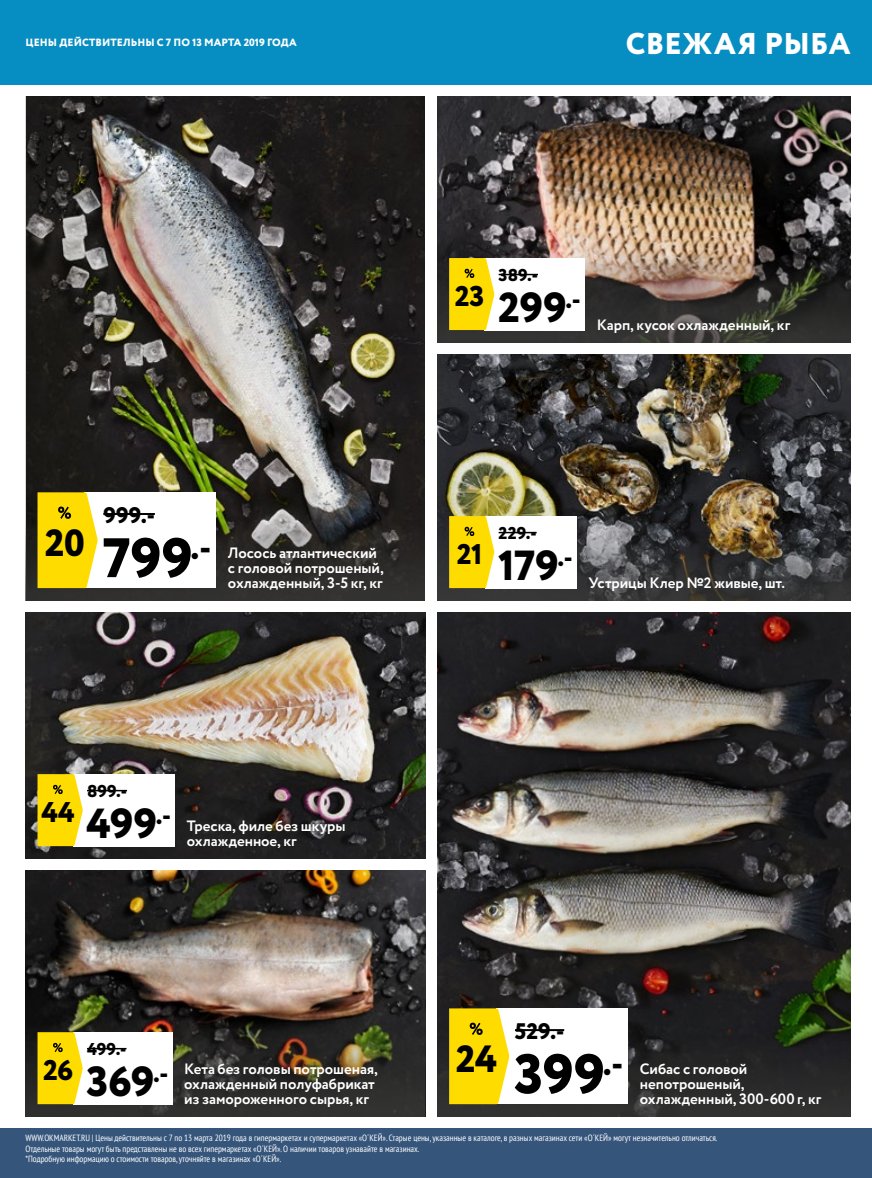
<style>
.page{position:relative;width:872px;height:1178px;background:#fff}
.page>*{position:absolute;margin:0;border:0;box-sizing:border-box;transform-origin:0 0}
.t1{font:800 55.5px "Circe";color:#000}
.t2{font:800 42px "Circe";letter-spacing:-.005em;color:#000}
.t3{font:800 37.95px "Circe";color:#000}
.t4{font:800 30px "Circe";letter-spacing:.01em;color:#fff}
.t5{font:800 28.5px "Circe";letter-spacing:-.015em;color:#000}
.t6{font:800 22.5px "Circe";letter-spacing:.005em;color:#000}
.t7{font:800 17.1px "Circe";color:#000}
.t8{font:700 15px/15px "Circe";letter-spacing:-.005em;color:#fff}
.t9{font:800 10.5px "Circe";letter-spacing:.01em;color:#fff}
.t10{font:condensed 9px/10.5px "PT Sans";color:#fff}
</style>
<div class="page">
<img style="left:26px;top:870px;width:399px;height:132px">
<img style="left:26px;top:612px;width:399px;height:246px">
<img style="left:437px;top:612px;width:413px;height:408px">
<img style="left:437px;top:96px;width:413px;height:144px">
<img style="left:26px;top:96px;width:398px;height:408px">
<svg style="left:26px;top:504px;width:399px;height:96px;background:#343330"></svg>
<img style="left:437px;top:240px;width:413px;height:102px">
<svg style="left:437px;top:1020px;width:413px;height:96px;background:#272927"></svg>
<img style="left:26px;top:1002px;width:399px;height:114px">
<img style="left:437px;top:354px;width:413px;height:164px">
<svg style="left:437px;top:518px;width:413px;height:82px;background:#464441"></svg>
<div style="left:0;top:1128px;width:872px;height:50px;background:#35557b"></div>
<div style="left:73px;top:1032px;width:99px;height:72px;background:#fff"></div>
<hr style="left:87px;top:1048px;width:39px;height:1px;background:#000">
<svg style="left:38px;top:1032px;width:45px;height:72px;background:#fbdc19"></svg>
<div style="left:73px;top:774px;width:102px;height:72px;background:#fff"></div>
<hr style="left:87px;top:790px;width:40px;height:1px;background:#000">
<svg style="left:38px;top:774px;width:45px;height:72px;background:#fbdc19"></svg>
<div style="left:484px;top:516px;width:92px;height:72px;background:#fff"></div>
<hr style="left:498px;top:532px;width:38px;height:1px;background:#000">
<svg style="left:449px;top:516px;width:45px;height:72px;background:#fadb15"></svg>
<div style="left:496px;top:1008px;width:132px;height:96px;background:#fff"></div>
<hr style="left:515px;top:1029px;width:49px;height:2px;background:#000">
<svg style="left:449px;top:1008px;width:60px;height:96px;background:#fadb16"></svg>
<div style="left:85px;top:492px;width:131px;height:96px;background:#fff"></div>
<hr style="left:103px;top:513px;width:52px;height:2px;background:#000">
<svg style="left:38px;top:492px;width:60px;height:96px;background:#fadb19"></svg>
<div style="left:484px;top:258px;width:101px;height:72px;background:#fff"></div>
<hr style="left:498px;top:274px;width:40px;height:1px;background:#000">
<svg style="left:449px;top:258px;width:45px;height:72px;background:#fadb15"></svg>
<div style="left:0;top:0;width:872px;height:84px;background:#068ec2"></div>
<p class="t9" style="left:26px;top:35px;width:272px">ЦЕНЫ ДЕЙСТВИТЕЛЬНЫ С 7 ПО 13 МАРТА 2019 ГОДА</p>
<h3 class="t4" style="left:626px;top:23px;width:226px">СВЕЖАЯ РЫБА</h3>
<h3 class="t3" style="left:45px;top:517px;width:41px">20</h3>
<h3 class="t6" style="left:103px;top:500px;width:53px">999.-</h3>
<h1 class="t1" style="left:103px;top:520px;width:110px">799<sup>.-</sup></h1>
<h3 class="t8" style="left:228px;top:546px;width:157px">Лосось атлантический с головой потрошеный, охлажденный, 3-5 кг, кг</h3>
<h3 class="t5" style="left:455px;top:277px;width:31px">23</h3>
<h3 class="t7" style="left:498px;top:264px;width:41px">389.-</h3>
<h2 class="t2" style="left:498px;top:279px;width:84px">299<sup>.-</sup></h2>
<h3 class="t8" style="left:597px;top:318px;width:195px">Карп, кусок охлажденный, кг</h3>
<h3 class="t5" style="left:457px;top:535px;width:27px">21</h3>
<h3 class="t7" style="left:498px;top:522px;width:39px">229.-</h3>
<h2 class="t2" style="left:498px;top:537px;width:76px">179<sup>.-</sup></h2>
<h3 class="t8" style="left:588px;top:576px;width:198px">Устрицы Клер №2 живые, шт.</h3>
<h3 class="t5" style="left:41px;top:793px;width:35px">44</h3>
<h3 class="t7" style="left:87px;top:780px;width:42px">899.-</h3>
<h2 class="t2" style="left:86px;top:795px;width:86px">499<sup>.-</sup></h2>
<h3 class="t8" style="left:187px;top:819px;width:160px">Треска, филе без шкуры охлажденное, кг</h3>
<h3 class="t7" style="left:87px;top:1038px;width:41px">499.-</h3>
<h3 class="t5" style="left:43px;top:1051px;width:32px">26</h3>
<h3 class="t8" style="left:184px;top:1062px;width:195px">Кета без головы потрошеная, охлажденный полуфабрикат из замороженного сырья, кг</h3>
<h2 class="t2" style="left:86px;top:1053px;width:83px">369<sup>.-</sup></h2>
<h3 class="t3" style="left:456px;top:1033px;width:43px">24</h3>
<h3 class="t6" style="left:515px;top:1016px;width:51px">529.-</h3>
<h1 class="t1" style="left:514px;top:1036px;width:111px">399<sup>.-</sup></h1>
<h3 class="t8" style="left:640px;top:1062px;width:183px">Сибас с головой непотрошеный, охлажденный, 300-600 г, кг</h3>
<p class="t10" style="left:26px;top:1132px;width:693px">WWW.OKMARKET.RU | Цены действительны с 7 по 13 марта 2019 года в гипермаркетах и супермаркетах «О´КЕЙ». Старые цены, указанные в каталоге, в разных магазинах сети «О´КЕЙ» могут незначительно отличаться.<br>Отдельные товары могут быть представлены не во всех гипермаркетах «О´КЕЙ». О наличии товаров узнавайте в магазинах.<br>*Подробную информацию о стоимости товаров, уточняйте в магазинах «О´КЕЙ».</p>
</div>
